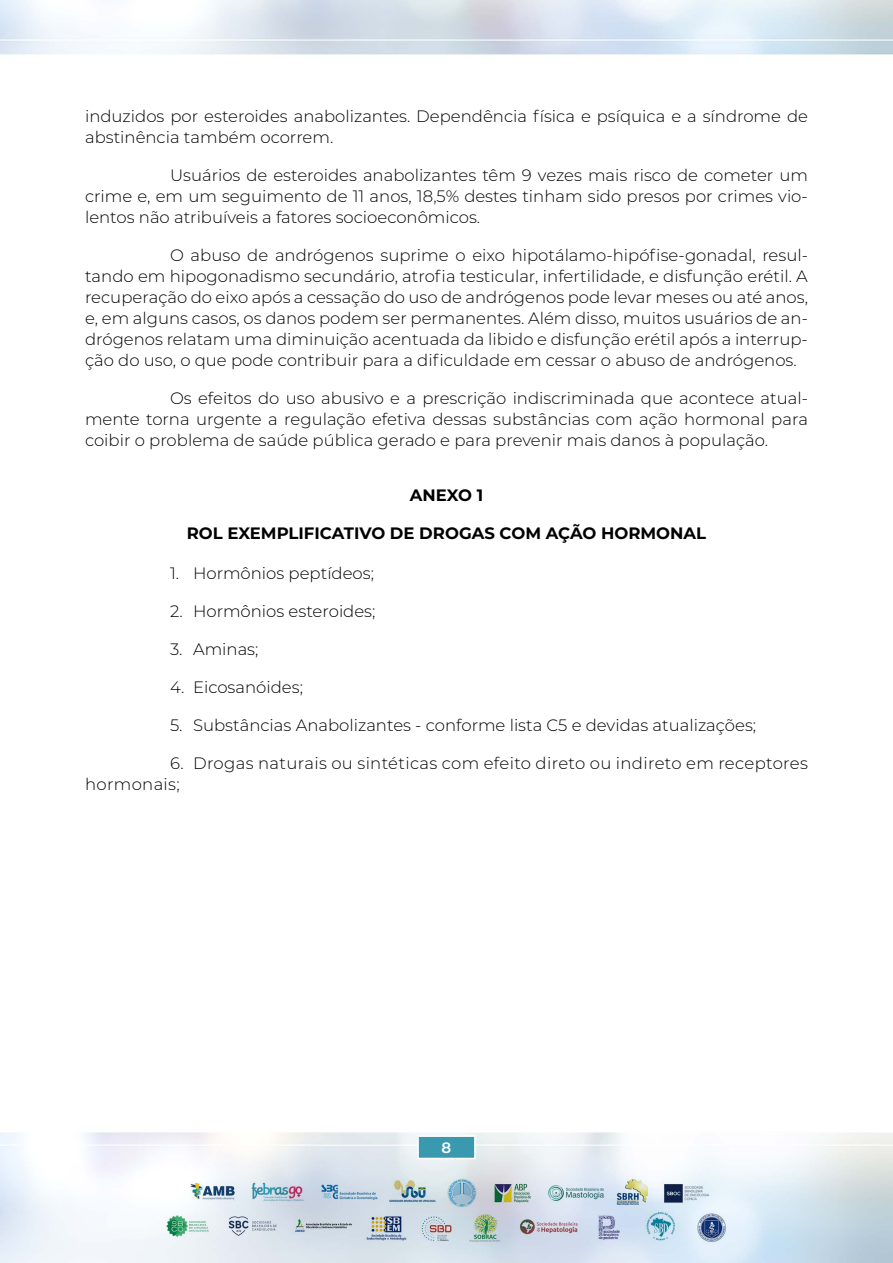
<style>
.page{position:relative;width:893px;height:1263px;background:#fff}
.page>*{position:absolute;margin:0;border:0;box-sizing:border-box;transform-origin:0 0}
.t1{font:300 16.5px/21px "Montserrat";color:#000;text-align:justify}
.t2{font:300 16.5px/21px "Montserrat";letter-spacing:.02em;color:#000}
.t3{font:700 16.5px "Montserrat";color:#000}
.t4{font:600 15px "Montserrat";color:#fff}
</style>
<div class="page">
<img style="left:0;top:0;width:893px;height:1263px">
<div style="left:418px;top:1136px;width:57px;height:22px;background:#3999af"></div>
<div style="left:417px;top:1135px;width:59px;height:24px;border:2px solid #fff"></div>
<p class="t1" style="left:85px;top:105px;width:724px">induzidos por esteroides anabolizantes. Dependência física e psíquica e a síndrome de abstinência também ocorrem.</p>
<p class="t1" style="left:85px;top:164px;width:724px;text-indent:85px">Usuários de esteroides anabolizantes têm 9 vezes mais risco de cometer um crime e, em um seguimento de 11 anos, 18,5% destes tinham sido presos por crimes vio&shy;lentos não atribuíveis a fatores socioeconômicos.</p>
<p class="t1" style="left:85px;top:244px;width:724px;text-indent:85px">O abuso de andrógenos suprime o eixo hipotálamo-hipófise-gonadal, resul&shy;tando em hipogonadismo secundário, atrofia testicular, infertilidade, e disfunção erétil. A recuperação do eixo após a cessação do uso de andrógenos pode levar meses ou até anos, e, em alguns casos, os danos podem ser permanentes. Além disso, muitos usuários de an&shy;drógenos relatam uma diminuição acentuada da libido e disfunção erétil após a interrup&shy;ção do uso, o que pode contribuir para a dificuldade em cessar o abuso de andrógenos.</p>
<p class="t1" style="left:85px;top:387px;width:724px;text-indent:85px">Os efeitos do uso abusivo e a prescrição indiscriminada que acontece atual&shy;mente torna urgente a regulação efetiva dessas substâncias com ação hormonal para coibir o problema de saúde pública gerado e para prevenir mais danos à população.</p>
<p class="t3" style="left:410px;top:484px;width:75px">ANEXO 1</p>
<p class="t3" style="left:187px;top:522px;width:521px">ROL EXEMPLIFICATIVO DE DROGAS COM AÇÃO HORMONAL</p>
<p class="t1" style="left:170px;top:562px;width:205px">1. Hormônios peptídeos;</p>
<p class="t1" style="left:170px;top:600px;width:207px">2. Hormônios esteroides;</p>
<p class="t1" style="left:170px;top:638px;width:90px">3. Aminas;</p>
<p class="t1" style="left:170px;top:676px;width:134px">4. Eicosanóides;</p>
<p class="t1" style="left:170px;top:714px;width:588px">5. Substâncias Anabolizantes - conforme lista C5 e devidas atualizações;</p>
<p class="t2" style="left:85px;top:752px;width:724px;text-indent:85px">6. Drogas naturais ou sintéticas com efeito direto ou indireto em receptores hormonais;</p>
<p class="t4" style="left:442px;top:1137px;width:11px">8</p>
</div>
